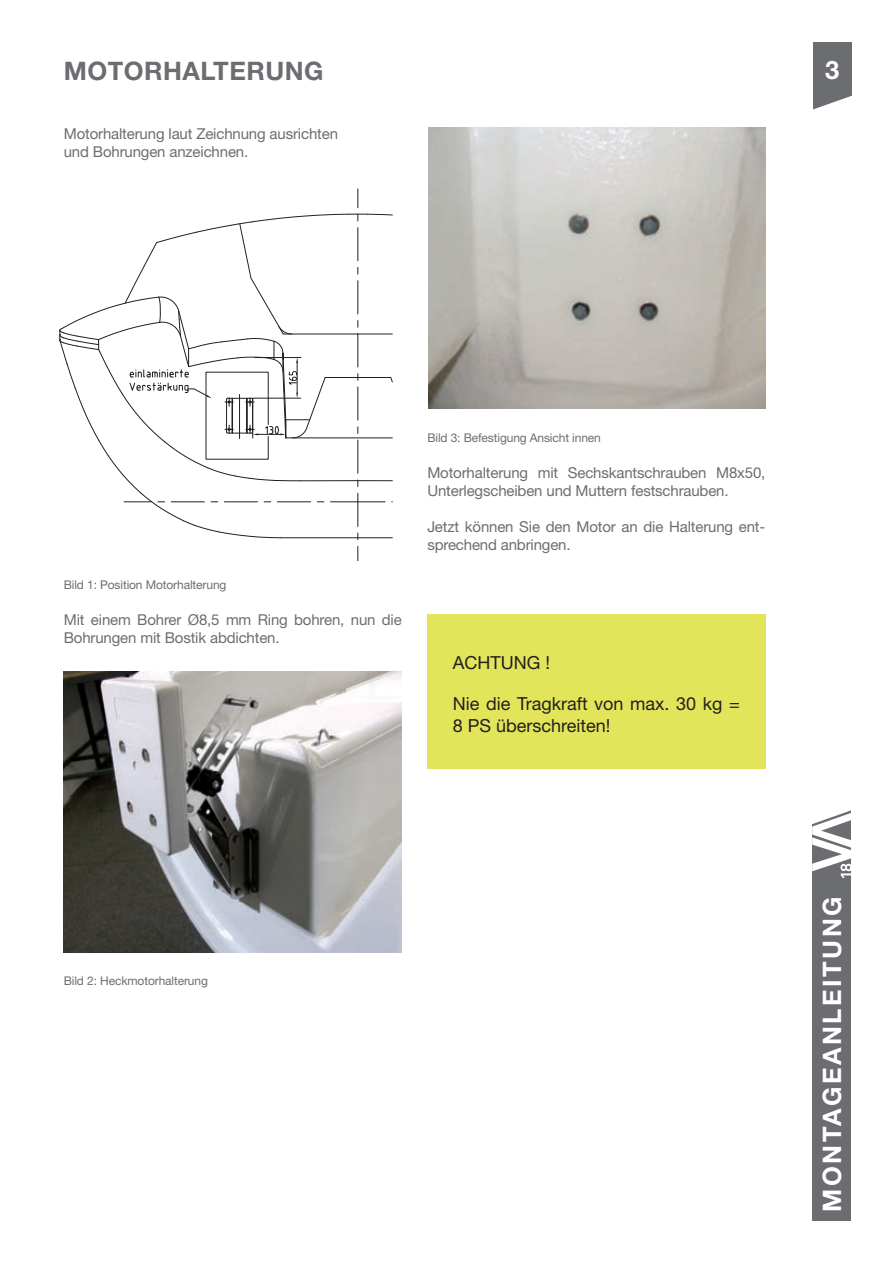
<style>
.page{position:relative;width:893px;height:1263px;background:#fff}
.page>*{position:absolute;margin:0;border:0;box-sizing:border-box;transform-origin:0 0}
.t1{font:700 25.5px "Helvetica Neue";letter-spacing:.1em;color:#fff}
.t2{font:700 25.5px "Helvetica Neue";letter-spacing:.02em;color:#6c6d70}
.t3{font:18px/21.6px "Helvetica Neue";color:#231f20}
.t4{font:15px/18px "Helvetica Neue";letter-spacing:-.01em;color:#6c6d70}
.t5{font:12px "Helvetica Neue";letter-spacing:-.01em;color:#6c6d70}
</style>
<div class="page">
<div style="left:812px;top:803px;width:39px;height:417px;background:#6c6d70"></div>
<svg style="left:812px;top:803px;width:39px;height:75px"></svg>
<div style="left:813px;top:43px;width:39px;height:74px;background:#6c6d70"></div>
<svg style="left:813px;top:95px;width:39px;height:22px"></svg>
<div style="left:427px;top:614px;width:338px;height:154px;background:#e2e55a"></div>
<img style="left:64px;top:671px;width:337px;height:282px">
<svg style="left:358px;top:189px;width:1px;height:19px"></svg>
<svg style="left:358px;top:546px;width:1px;height:14px"></svg>
<svg style="left:59px;top:214px;width:334px;height:326px"></svg>
<img style="left:428px;top:128px;width:337px;height:280px">
<h1 class="t2" style="left:64px;top:55px;width:261px">MOTORHALTERUNG</h1>
<h1 class="t1" style="left:825px;top:54px;width:16px">3</h1>
<p class="t4" style="left:64px;top:125px;width:276px">Motorhalterung laut Zeichnung ausrichten und Bohrungen anzeichnen.</p>
<p class="t5" style="left:64px;top:578px;width:164px">Bild 1: Position Motorhalterung</p>
<p class="t4" style="left:64px;top:611px;width:340px">Mit einem Bohrer Ø8,5 mm Ring bohren, nun die<br>Bohrungen mit Bostik abdichten.</p>
<p class="t5" style="left:427px;top:431px;width:175px">Bild 3: Befestigung Ansicht innen</p>
<p class="t4" style="left:427px;top:464px;width:340px">Motorhalterung mit Sechskantschrauben M8x50,<br>Unterlegscheiben und Muttern festschrauben.</p>
<p class="t4" style="left:427px;top:518px;width:339px">Jetzt können Sie den Motor an die Halterung ent&shy;sprechend anbringen.</p>
<p class="t3" style="left:453px;top:651px;width:99px">ACHTUNG !</p>
<p class="t3" style="left:453px;top:692px;width:288px">Nie die Tragkraft von max. 30 kg =<br>8 PS überschreiten!</p>
<p class="t5" style="left:64px;top:974px;width:146px">Bild 2: Heckmotorhalterung</p>
<h1 class="t1" style="left:816px;top:1212px;width:317px;rotate:-90deg">MONTAGEANLEITUNG</h1>
</div>
